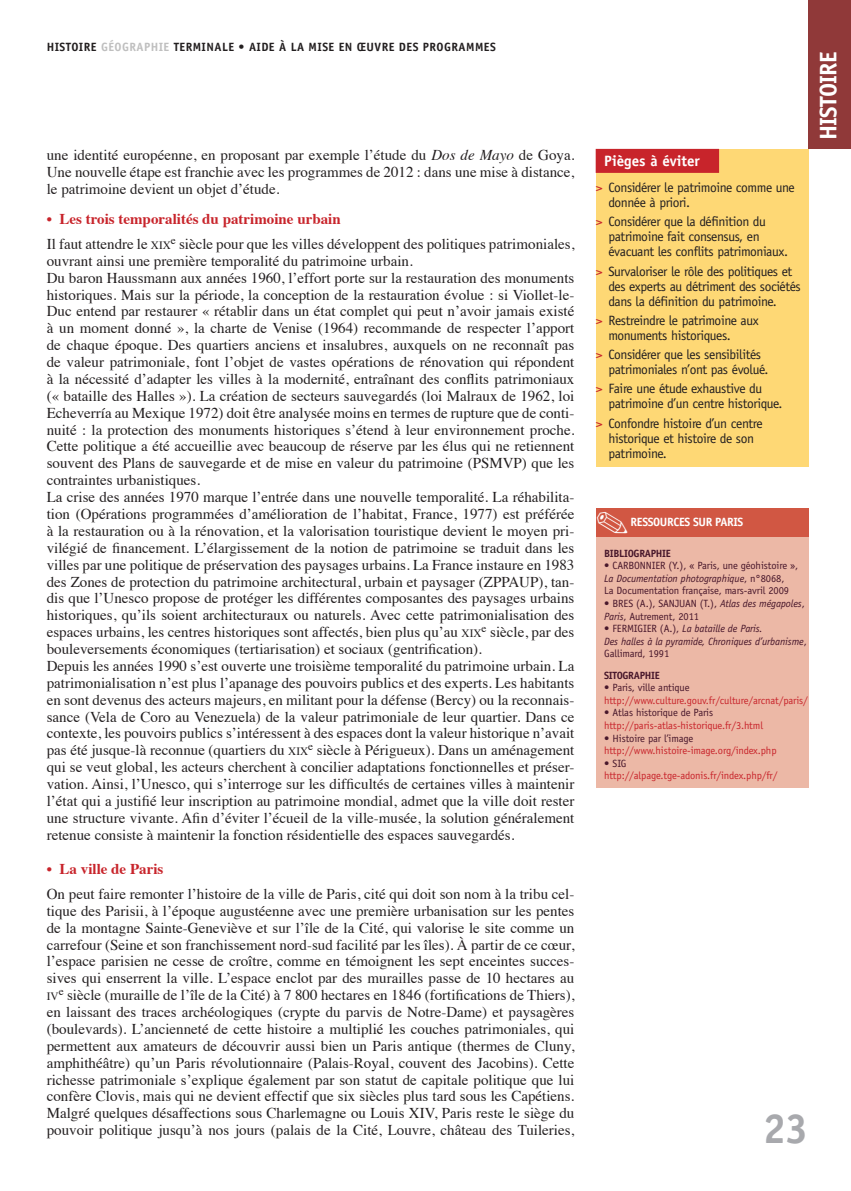
<style>
.page{position:relative;width:851px;height:1191px;background:#fff}
.page>*{position:absolute;margin:0;border:0;box-sizing:border-box;transform-origin:0 0}
.t1{font:700 42px "Officina Sans Std";color:#a8a9ad}
.t2{font:700 24px "Officina Sans Std";color:#fff}
.t3{font:15px/17px "Times";color:#231f20;text-align:justify}
.t4{font:700 15px "Times";color:#c8242b}
.t5{font:700 15px "Officina Sans Std";color:#fff}
.t6{font:13.5px/15px "Officina Sans Std";letter-spacing:-.03em;color:#231f20}
.t7{font:700 12px "Officina Sans Std";letter-spacing:.035em;color:#231f20}
.t8{font:700 12px "Officina Sans Std";color:#fff}
.t9{font:10.5px/12.6px "Officina Sans Std";letter-spacing:-.01em;color:#48172b}
.t10{font:10.5px "Officina Sans Std";letter-spacing:-.01em;color:#c8242b}
.t11{font:italic 10.5px/12.6px "Officina Sans Std";letter-spacing:-.01em;color:#48172b}
.t12{font:700 10.5px "Officina Sans Std";color:#48172b}
.s1{color:#bfbfbf}
.s2{font-style:italic}
.s3{font-weight:700;color:#c8242b}
.s4{font-size:11.25px}
.s5{color:#c8242b}
.s6{font-style:normal}
</style>
<div class="page">
<div style="left:808px;top:0;width:42px;height:149px;background:#903939"></div>
<div style="left:595px;top:149px;width:213px;height:317px;background:#fed875"></div>
<div style="left:595px;top:149px;width:124px;height:24px;background:#c8242b"></div>
<div style="left:595px;top:536px;width:213px;height:252px;background:#ecb8a6"></div>
<div style="left:595px;top:508px;width:213px;height:29px;background:#d15743"></div>
<p class="t7" style="left:47px;top:40px;width:450px">HISTOIRE <span class="s1">GÉOGRAPHIE</span> TERMINALE • AIDE À LA MISE EN ŒUVRE DES PROGRAMMES</p>
<p class="t3" style="left:47px;top:145px;width:529px">une identité européenne, en proposant par exemple l’étude du <span class="s2">Dos de Mayo</span> de Goya.<br>Une nouvelle étape est franchie avec les programmes de 2012 : dans une mise à distance, le patrimoine devient un objet d’étude.</p>
<p class="t3" style="left:47px;top:204px;width:529px;line-height:25.3px"><span class="s3">• Les trois temporalités du patrimoine urbain<br></span>Il faut attendre le <span class="s4">XIX</span><sup>e</sup> siècle pour que les villes développent des politiques patrimoniales,</p>
<p class="t3" style="left:47px;top:251px;width:529px;text-align:left">ouvrant ainsi une première temporalité du patrimoine urbain.<br>Du baron Haussmann aux années 1960, l’effort porte sur la restauration des monuments historiques. Mais sur la période, la conception de la restauration évolue : si Viollet-le-Duc entend par restaurer « rétablir dans un état complet qui peut n’avoir jamais existé à un moment donné », la charte de Venise (1964) recommande de respecter l’apport de chaque époque. Des quartiers anciens et insalubres, auxquels on ne reconnaît pas de valeur patrimoniale, font l’objet de vastes opérations de rénovation qui répondent à la nécessité d’adapter les villes à la modernité, entraînant des conflits patrimoniaux (« bataille des Halles »). La création de secteurs sauvegardés (loi Malraux de 1962, loi Echeverría au Mexique 1972) doit être analysée moins en termes de rupture que de conti&shy;nuité : la protection des monuments historiques s’étend à leur environnement proche.<br>Cette politique a été accueillie avec beaucoup de réserve par les élus qui ne retiennent souvent des Plans de sauvegarde et de mise en valeur du patrimoine (PSMVP) que les contraintes urbanistiques.<br>La crise des années 1970 marque l’entrée dans une nouvelle temporalité. La réhabilita&shy;tion (Opérations programmées d’amélioration de l’habitat, France, 1977) est préférée à la restauration ou à la rénovation, et la valorisation touristique devient le moyen pri&shy;vilégié de financement. L’élargissement de la notion de patrimoine se traduit dans les villes par une politique de préservation des paysages urbains. La France instaure en 1983 des Zones de protection du patrimoine architectural, urbain et paysager (ZPPAUP), tan&shy;dis que l’Unesco propose de protéger les différentes composantes des paysages urbains historiques, qu’ils soient architecturaux ou naturels. Avec cette patrimonialisation des espaces urbains, les centres historiques sont affectés, bien plus qu’au <span class="s4">XIX</span><sup>e</sup> siècle, par des bouleversements économiques (tertiarisation) et sociaux (gentrification).<br>Depuis les années 1990 s’est ouverte une troisième temporalité du patrimoine urbain. La patrimonialisation n’est plus l’apanage des pouvoirs publics et des experts. Les habitants en sont devenus des acteurs majeurs, en militant pour la défense (Bercy) ou la reconnais&shy;sance (Vela de Coro au Venezuela) de la valeur patrimoniale de leur quartier. Dans ce contexte, les pouvoirs publics s’intéressent à des espaces dont la valeur historique n’avait pas été jusque-là reconnue (quartiers du <span class="s4">XIX</span><sup>e</sup> siècle à Périgueux). Dans un aménagement qui se veut global, les acteurs cherchent à concilier adaptations fonctionnelles et préser&shy;vation. Ainsi, l’Unesco, qui s’interroge sur les difficultés de certaines villes à maintenir l’état qui a justifié leur inscription au patrimoine mondial, admet que la ville doit rester une structure vivante. Afin d’éviter l’écueil de la ville-musée, la solution généralement retenue consiste à maintenir la fonction résidentielle des espaces sauvegardés.</p>
<p class="t4" style="left:47px;top:854px;width:118px">• La ville de Paris</p>
<p class="t3" style="left:47px;top:884px;width:529px">On peut faire remonter l’histoire de la ville de Paris, cité qui doit son nom à la tribu cel&shy;tique des Parisii, à l’époque augustéenne avec une première urbanisation sur les pentes de la montagne Sainte-Geneviève et sur l’île de la Cité, qui valorise le site comme un carrefour (Seine et son franchissement nord-sud facilité par les îles). À partir de ce cœur, l’espace parisien ne cesse de croître, comme en témoignent les sept enceintes succes&shy;sives qui enserrent la ville. L’espace enclot par des murailles passe de 10 hectares au <span class="s4">IV</span><sup>e</sup> siècle (muraille de l’île de la Cité) à 7 800 hectares en 1846 (fortifications de Thiers), en laissant des traces archéologiques (crypte du parvis de Notre-Dame) et paysagères (boulevards). L’ancienneté de cette histoire a multiplié les couches patrimoniales, qui permettent aux amateurs de découvrir aussi bien un Paris antique (thermes de Cluny, amphithéâtre) qu’un Paris révolutionnaire (Palais-Royal, couvent des Jacobins). Cette richesse patrimoniale s’explique également par son statut de capitale politique que lui confère Clovis, mais qui ne devient effectif que six siècles plus tard sous les Capétiens.<br>Malgré quelques désaffections sous Charlemagne ou Louis XIV, Paris reste le siège du pouvoir politique jusqu’à nos jours (palais de la Cité, Louvre, château des Tuileries,</p>
<p class="t5" style="left:604px;top:152px;width:97px">PIÈGES À ÉVITER</p>
<p class="t6" style="left:608px;top:180px;width:188px;text-indent:-13px"><span class="s5">&gt;</span> Considérer le patrimoine comme une donnée à priori.</p>
<p class="t6" style="left:608px;top:214px;width:181px;text-indent:-13px"><span class="s5">&gt;</span> Considérer que la définition du patrimoine fait consensus, en évacuant les conflits patrimoniaux.</p>
<p class="t6" style="left:608px;top:264px;width:194px;text-indent:-13px"><span class="s5">&gt;</span> Survaloriser le rôle des politiques et des experts au détriment des sociétés dans la définition du patrimoine.</p>
<p class="t6" style="left:608px;top:313px;width:152px;text-indent:-13px"><span class="s5">&gt;</span> Restreindre le patrimoine aux monuments historiques.</p>
<p class="t6" style="left:608px;top:347px;width:161px;text-indent:-13px"><span class="s5">&gt;</span> Considérer que les sensibilités patrimoniales n’ont pas évolué.</p>
<p class="t6" style="left:608px;top:381px;width:175px;text-indent:-13px"><span class="s5">&gt;</span> Faire une étude exhaustive du patrimoine d’un centre historique.</p>
<p class="t6" style="left:608px;top:416px;width:156px;text-indent:-13px"><span class="s5">&gt;</span> Confondre histoire d’un centre historique et histoire de son patrimoine.</p>
<h2 class="t2" style="left:813px;top:140px;width:88px;rotate:-90deg">HISTOIRE</h2>
<p class="t8" style="left:630px;top:514px;width:14px">RESSOURCES</p>
<p class="t8" style="left:693px;top:514px;width:8px">SUR</p>
<p class="t8" style="left:715px;top:514px;width:7px">PARIS</p>
<p class="t12" style="left:604px;top:546px;width:12px">BIBLIOGRAPHIE</p>
<p class="t9" style="left:604px;top:559px;width:195px">• CARBONNIER (Y.), « Paris, une géohistoire »,<br><span class="s2">La Documentation photographique</span>, n°8068,<br>La Documentation française, mars-avril 2009</p>
<p class="t9" style="left:604px;top:597px;width:202px">• BRES (A.), SANJUAN (T.), <span class="s2">Atlas des mégapoles</span>,<br><span class="s2">Paris</span>, Autrement, 2011</p>
<p class="t11" style="left:604px;top:622px;width:204px"><span class="s6">• FERMIGIER (A.),</span> La bataille de Paris.<br>Des halles à la pyramide, Chroniques d’urbanisme<span class="s6">,<br>Gallimard, 1991</span></p>
<p class="t12" style="left:604px;top:668px;width:11px">SITOGRAPHIE</p>
<p class="t9" style="left:604px;top:681px;width:87px">• Paris, ville antique</p>
<p class="t10" style="left:604px;top:694px;width:205px">http://www.culture.gouv.fr/culture/arcnat/paris/</p>
<p class="t9" style="left:604px;top:706px;width:110px">• Atlas historique de Paris</p>
<p class="t10" style="left:604px;top:719px;width:160px">http://paris-atlas-historique.fr/3.html</p>
<p class="t9" style="left:604px;top:731px;width:91px">• Histoire par l’image</p>
<p class="t10" style="left:604px;top:744px;width:174px">http://www.histoire-image.org/index.php</p>
<p class="t9" style="left:604px;top:757px;width:24px">• SIG</p>
<p class="t10" style="left:604px;top:769px;width:175px">http://alpage.tge-adonis.fr/index.php/fr/</p>
<h1 class="t1" style="left:762px;top:1103px;width:47px">23</h1>
</div>
